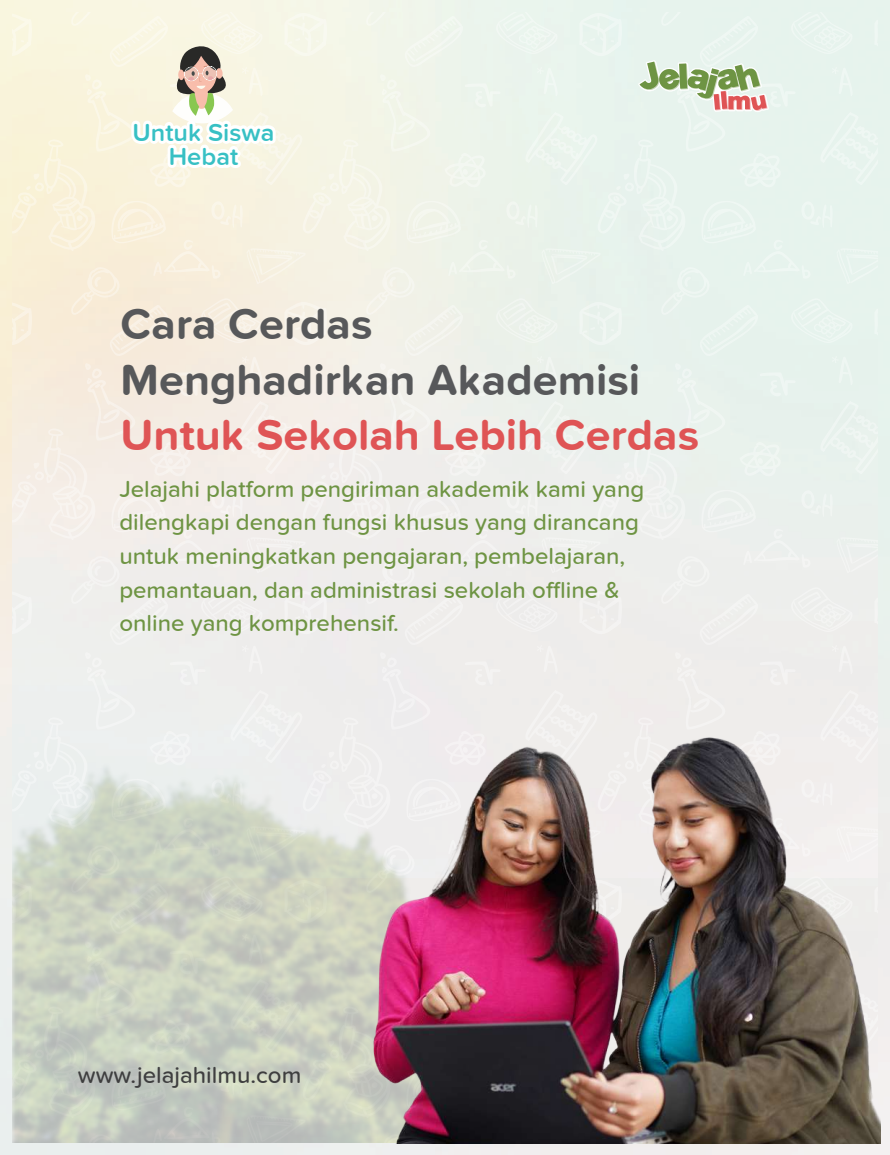
<style>
.page{position:relative;width:890px;height:1155px;background:#fff}
.page>*{position:absolute;margin:0;border:0;box-sizing:border-box;transform-origin:0 0}
.t1{font:700 45px/55.5px "Proxima Nova Soft";color:#57585a}
.t2{font:700 45px "Proxima Nova Soft";color:#df5455}
.t3{font:600 25.5px/24px "Proxima Nova Soft";color:#37c0c4;text-align:center}
.t4{font:500 24px/33.6px "Proxima Nova Soft";color:#6e9443}
.t5{font:500 24px "Proxima Nova Soft";color:#3e3e3f}
</style>
<div class="page">
<img style="left:0;top:0;width:889px;height:1154px">
<div style="left:13px;top:13px;width:864px;height:1128px;background:linear-gradient(to right,#f7efe2,#e7f3f0)"></div>
<img style="left:13px;top:717px;width:283px;height:424px">
<img style="left:296px;top:643px;width:584px;height:499px">
<svg style="left:126px;top:46px;width:155px;height:129px"></svg>
<svg style="left:638px;top:60px;width:130px;height:52px;background:#c8ccb3"></svg>
<p class="t3" style="left:132px;top:120px;width:143px">Untuk Siswa<br>Hebat</p>
<h1 class="t1" style="left:121px;top:295px;width:521px">Cara Cerdas<br>Menghadirkan Akademisi</h1>
<h1 class="t2" style="left:121px;top:409px;width:580px">Untuk Sekolah Lebih Cerdas</h1>
<p class="t4" style="left:119px;top:471px;width:526px">Jelajahi platform pengiriman akademik kami yang dilengkapi dengan fungsi khusus yang dirancang untuk meningkatkan pengajaran, pembelajaran, pemantauan, dan administrasi sekolah offline &amp; online yang komprehensif.</p>
<p class="t5" style="left:78px;top:1061px;width:225px">www.jelajahilmu.com</p>
</div>
